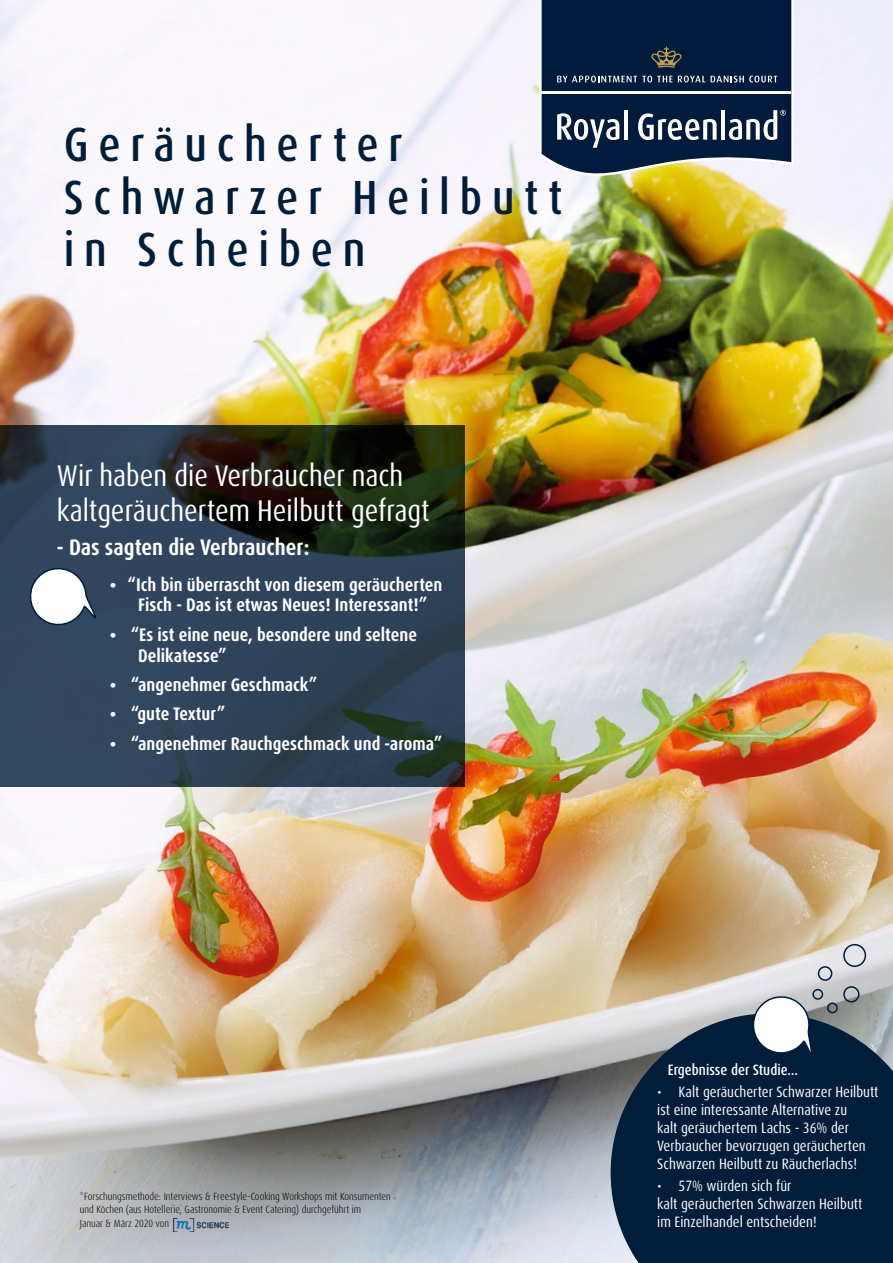
<style>
.page{position:relative;width:893px;height:1263px;background:#fff}
.page>*{position:absolute;margin:0;border:0;box-sizing:border-box;transform-origin:0 0}
.t1{font:500 condensed 48px "Dax Pro";letter-spacing:.2em;color:#001d39}
.t2{font:condensed 30px/34.5px "Dax Pro";color:#fff}
.t3{font:700 condensed 22.5px "Dax Pro";color:#fff}
.t4{font:700 condensed 18.15px "Dax Pro";color:#fff}
.t5{font:condensed 15px/18px "Dax Pro";color:#fff}
.t6{font:500 condensed 15px "Dax Pro";color:#fff}
.t7{font:300 condensed 10.5px/13.5px "Dax Pro";color:#000}
</style>
<div class="page">
<img style="left:0;top:0;width:893px;height:1263px">
<img style="left:542px;top:176px;width:249px;height:27px">
<svg style="left:539px;top:0;width:255px;height:176px;background:#2b4158"></svg>
<svg style="left:611px;top:1013px;width:282px;height:250px;background:#152f48"></svg>
<div style="left:843px;top:944px;width:23px;height:23px;border:2px solid #001d39;border-radius:50%"></div>
<div style="left:818px;top:966px;width:14px;height:15px;border:2px solid #001d39;border-radius:50%"></div>
<div style="left:843px;top:986px;width:16px;height:16px;border:2px solid #001d39;border-radius:50%"></div>
<div style="left:827px;top:1002px;width:11px;height:11px;border:2px solid #001d39;border-radius:50%"></div>
<div style="left:812px;top:989px;width:11px;height:11px;border:2px solid #001d39;border-radius:50%"></div>
<svg style="left:748px;top:993px;width:66px;height:66px"></svg>
<img style="left:174px;top:1218px;width:55px;height:13px">
<svg style="left:0;top:425px;width:465px;height:361px;background:#2a3a48"></svg>
<svg style="left:25px;top:565px;width:72px;height:65px"></svg>
<p class="t1" style="left:64px;top:113px;width:340px">Geräucherter</p>
<p class="t1" style="left:64px;top:166px;width:500px">Schwarzer Heilbutt</p>
<p class="t1" style="left:64px;top:218px;width:303px">in Scheiben</p>
<p class="t2" style="left:57px;top:459px;width:374px">Wir haben die Verbraucher nach kaltgeräuchertem Heilbutt gefragt</p>
<p class="t3" style="left:57px;top:533px;width:254px">- Das sagten die Verbraucher:</p>
<p class="t4" style="left:110px;top:573px;width:334px">• “Ich bin überrascht von diesem geräucherten</p>
<p class="t4" style="left:138px;top:593px;width:290px">Fisch - Das ist etwas Neues! Interessant!”</p>
<p class="t4" style="left:110px;top:623px;width:309px">• “Es ist eine neue, besondere und seltene</p>
<p class="t4" style="left:138px;top:643px;width:90px">Delikatesse”</p>
<p class="t4" style="left:110px;top:673px;width:209px">• “angenehmer Geschmack”</p>
<p class="t4" style="left:110px;top:702px;width:117px">• “gute Textur”</p>
<p class="t4" style="left:110px;top:731px;width:334px">• “angenehmer Rauchgeschmack und -aroma”</p>
<p class="t7" style="left:80px;top:1189px;width:312px">*Forschungsmethode: Interviews &amp; Freestyle-Cooking Workshops mit Konsumenten und Köchen (aus Hotellerie, Gastronomie &amp; Event Catering) durchgeführt im<br>Januar &amp; März 2020 von</p>
<p class="t6" style="left:668px;top:1060px;width:132px">Ergebnisse der Studie…</p>
<p class="t5" style="left:657px;top:1083px;width:223px">• Kalt geräucherter Schwarzer Heilbutt</p>
<p class="t5" style="left:657px;top:1101px;width:191px">ist eine interessante Alternative zu</p>
<p class="t5" style="left:657px;top:1119px;width:193px">kalt geräuchertem Lachs - 36% der</p>
<p class="t5" style="left:657px;top:1137px;width:210px">Verbraucher bevorzugen geräucherten<br>Schwarzen Heilbutt zu Räucherlachs!</p>
<p class="t5" style="left:657px;top:1177px;width:136px">• 57% würden sich für</p>
<p class="t5" style="left:657px;top:1195px;width:207px">kalt geräucherten Schwarzen Heilbutt im Einzelhandel entscheiden!</p>
</div>
